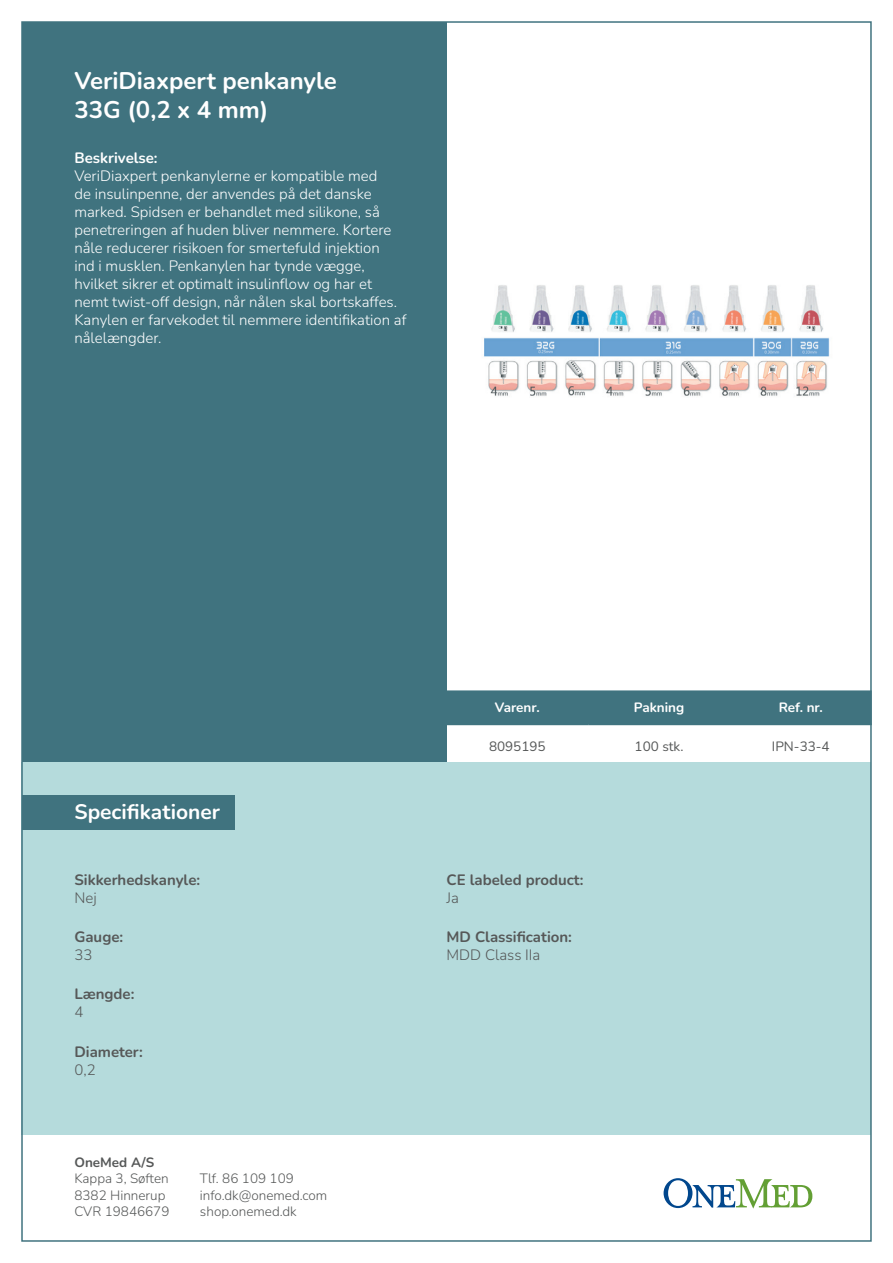
<style>
.page{position:relative;width:893px;height:1263px;background:#fff}
.page>*{position:absolute;margin:0;border:0;box-sizing:border-box;transform-origin:0 0}
.Produktnavn_og_beskrivelse{font:700 24px "Nunito";color:#fff}
.t1{font:700 21px "Nunito";color:#fff}
.Beskrivelse{font:300 15px/18px "Nunito";color:#fff}
.Specifikationer{font:700 15px/18px "Nunito";color:#565858}
.Specifikationer-2{font:300 15px "Nunito";color:#565858}
.t2{font:700 15px "Nunito";color:#fff}
.t3{font:300 13.5px/16.5px "Nunito";color:#565858}
.Tabeltekst{font:13.5px "Nunito";color:#565858}
.t4{font:700 13.5px "Nunito";color:#fff}
.t5{font:700 13.5px "Nunito";color:#565858}
.s1{font-weight:300}
</style>
<div class="page">
<img style="left:484px;top:285px;width:346px;height:111px">
<div style="left:22px;top:22px;width:424px;height:740px;background:#40737f"></div>
<div style="left:22px;top:762px;width:849px;height:373px;background:#b5dbdc"></div>
<svg style="left:664px;top:1178px;width:148px;height:30px"></svg>
<div style="left:446px;top:690px;width:426px;height:34px;background:#40737f"></div>
<hr style="left:446px;top:724px;width:142px;height:1px;background:#40737f">
<hr style="left:588px;top:724px;width:142px;height:1px;background:#40737f">
<hr style="left:730px;top:724px;width:142px;height:1px;background:#40737f">
<div style="left:22px;top:795px;width:212px;height:34px;background:#40737f"></div>
<p class="Produktnavn_og_beskrivelse" style="left:74px;top:64px;width:264px">VeriDiaxpert penkanyle</p>
<p class="Produktnavn_og_beskrivelse" style="left:74px;top:93px;width:196px">33G (0,2 x 4 mm)</p>
<p class="t2" style="left:74px;top:147px;width:85px">Beskrivelse:</p>
<p class="Beskrivelse" style="left:74px;top:166px;width:334px">VeriDiaxpert penkanylerne er kompatible med<br>de insulinpenne, der anvendes på det danske marked. Spidsen er behandlet med silikone, så penetreringen af huden bliver nemmere. Kortere nåle reducerer risikoen for smertefuld injektion<br>ind i musklen. Penkanylen har tynde vægge, hvilket sikrer et optimalt insulinflow og har et nemt twist-off design, når nålen skal bortskaffes.<br>Kanylen er farvekodet til nemmere identifikation af nålelængder.</p>
<p class="t1" style="left:74px;top:797px;width:147px">Specifikationer</p>
<p class="Specifikationer" style="left:74px;top:870px;width:127px">Sikkerhedskanyle:</p>
<p class="Specifikationer-2" style="left:74px;top:887px;width:24px">Nej</p>
<p class="Specifikationer" style="left:74px;top:927px;width:50px">Gauge:</p>
<p class="Specifikationer-2" style="left:74px;top:944px;width:19px">33</p>
<p class="Specifikationer" style="left:74px;top:984px;width:62px">Længde:<br><span class="s1">4</span></p>
<p class="Specifikationer" style="left:74px;top:1042px;width:70px">Diameter:<br><span class="s1">0,2</span></p>
<p class="t5" style="left:74px;top:1152px;width:81px">OneMed A/S</p>
<p class="t3" style="left:74px;top:1170px;width:96px">Kappa 3, Søften</p>
<p class="t3" style="left:74px;top:1186px;width:93px">8382 Hinnerup</p>
<p class="t3" style="left:74px;top:1203px;width:97px">CVR 19846679</p>
<p class="t3" style="left:200px;top:1170px;width:129px">Tlf. 86 109 109 info.dk@onemed.com</p>
<p class="t3" style="left:200px;top:1203px;width:98px">shop.onemed.dk</p>
<p class="t4" style="left:495px;top:698px;width:46px">Varenr.</p>
<p class="t4" style="left:634px;top:698px;width:52px">Pakning</p>
<p class="t4" style="left:779px;top:698px;width:46px">Ref. nr.</p>
<p class="Tabeltekst" style="left:489px;top:736px;width:58px">8095195</p>
<p class="Tabeltekst" style="left:635px;top:736px;width:50px">100 stk.</p>
<p class="Tabeltekst" style="left:772px;top:736px;width:59px">IPN-33-4</p>
<p class="Specifikationer" style="left:446px;top:870px;width:138px">CE labeled product:</p>
<p class="Specifikationer-2" style="left:446px;top:887px;width:14px">Ja</p>
<p class="Specifikationer" style="left:446px;top:927px;width:127px">MD Classification:</p>
<p class="Specifikationer-2" style="left:446px;top:944px;width:95px">MDD Class IIa</p>
</div>
